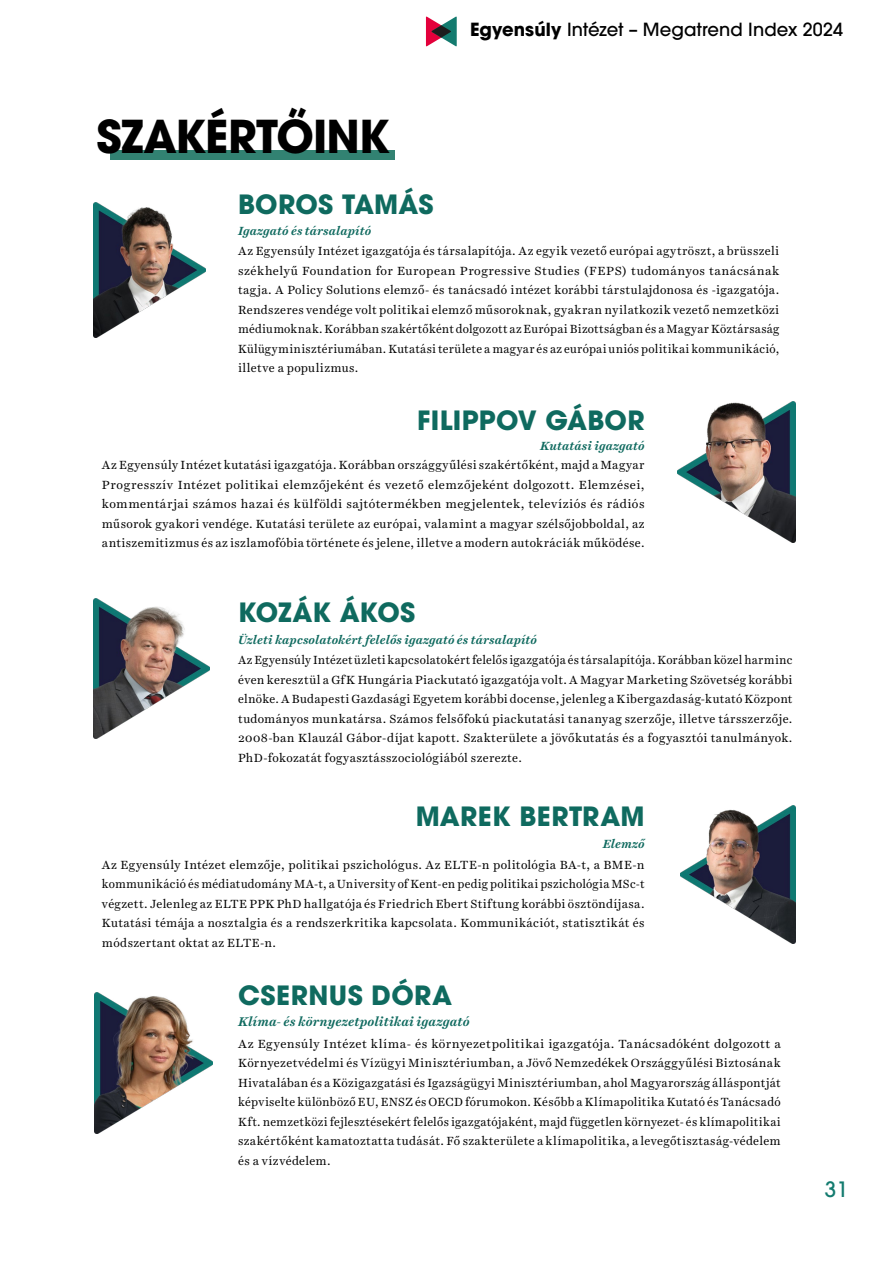
<style>
.page{position:relative;width:893px;height:1263px;background:#fff}
.page>*{position:absolute;margin:0;border:0;box-sizing:border-box;transform-origin:0 0}
.t1{font:700 45px "ITC Avant Garde Pro";letter-spacing:-.02em;color:#000}
.t2{font:700 26.4px "ITC Avant Garde Pro";letter-spacing:.015em;color:#0f6a5f}
.t3{font:700 26.4px "ITC Avant Garde Pro";letter-spacing:-.005em;color:#0f6a5f}
.t4{font:500 21px "ITC Avant Garde Pro";color:#137b6f}
.t5{font:500 18px "ITC Avant Garde Pro";letter-spacing:.005em;color:#000}
.t6{font:italic 700 12.75px "Harriet Text";letter-spacing:.01em;color:#0f6a5f}
.t7{font:12px/19.5px "Harriet Text";letter-spacing:.03em;color:#000;text-align:justify}
.t8{font:italic 700 12px "Harriet Text";letter-spacing:.01em;color:#0f6a5f}
.s1{font-weight:700}
</style>
<div class="page">
<svg style="left:426px;top:16px;width:31px;height:31px"></svg>
<div style="left:110px;top:150px;width:285px;height:9px;background:#328272"></div>
<img style="left:93px;top:202px;width:113px;height:135px">
<img style="left:678px;top:401px;width:118px;height:141px">
<img style="left:94px;top:992px;width:118px;height:141px">
<img style="left:93px;top:598px;width:117px;height:140px">
<img style="left:681px;top:806px;width:115px;height:137px">
<h1 class="t1" style="left:96px;top:106px;width:295px">SZAKÉRTŐINK</h1>
<h2 class="t2" style="left:238px;top:187px;width:197px">BOROS TAMÁS</h2>
<p class="t8" style="left:238px;top:223px;width:135px">Igazgató és társalapító</p>
<h3 class="t5" style="left:470px;top:18px;width:375px"><span class="s1">Egyensúly</span> Intézet – Megatrend Index 2024</h3>
<p class="t7" style="left:238px;top:241px;width:543px">Az Egyensúly Intézet igazgatója és társalapítója. Az egyik vezető európai agytröszt, a brüsszeli székhelyű Foundation for European Progressive Studies (FEPS) tudományos tanácsának tagja. A Policy Solutions elemző- és tanácsadó intézet korábbi társtulajdonosa és -igazgatója.<br>Rendszeres vendége volt politikai elemző műsoroknak, gyakran nyilatkozik vezető nemzetközi médiumoknak. Korábban szakértőként dolgozott az Európai Bizottságban és a Magyar Köztársaság Külügyminisztériumában. Kutatási területe a magyar és az európai uniós politikai kommunikáció, illetve a populizmus.</p>
<h2 class="t2" style="left:417px;top:402px;width:229px">FILIPPOV GÁBOR</h2>
<p class="t8" style="left:540px;top:437px;width:106px">Kutatási igazgató</p>
<p class="t7" style="left:102px;top:455px;width:544px">Az Egyensúly Intézet kutatási igazgatója. Korábban országgyűlési szakértőként, majd a Magyar Progresszív Intézet politikai elemzőjeként és vezető elemzőjeként dolgozott. Elemzései, kommentárjai számos hazai és külföldi sajtótermékben megjelentek, televíziós és rádiós műsorok gyakori vendége. Kutatási területe az európai, valamint a magyar szélsőjobboldal, az antiszemitizmus és az iszlamofóbia története és jelene, illetve a modern autokráciák működése.</p>
<h2 class="t3" style="left:238px;top:595px;width:179px">KOZÁK ÁKOS</h2>
<p class="t8" style="left:238px;top:632px;width:300px">Üzleti kapcsolatokért felelős igazgató és társalapító</p>
<p class="t7" style="left:238px;top:650px;width:556px">Az Egyensúly Intézet üzleti kapcsolatokért felelős igazgatója és társalapítója. Korábban közel harminc éven keresztül a GfK Hungária Piackutató igazgatója volt. A Magyar Marketing Szövetség korábbi elnöke. A Budapesti Gazdasági Egyetem korábbi docense, jelenleg a Kibergazdaság-kutató Központ tudományos munkatársa. Számos felsőfokú piackutatási tananyag szerzője, illetve társszerzője.<br>2008-ban Klauzál Gábor-díjat kapott. Szakterülete a jövőkutatás és a fogyasztói tanulmányok.<br>PhD-fokozatát fogyasztásszociológiából szerezte.</p>
<h2 class="t2" style="left:416px;top:799px;width:230px">MAREK BERTRAM</h2>
<p class="t8" style="left:603px;top:835px;width:43px">Elemző</p>
<p class="t7" style="left:102px;top:855px;width:544px">Az Egyensúly Intézet elemzője, politikai pszichológus. Az ELTE-n politológia BA-t, a BME-n kommunikáció és médiatudomány MA-t, a University of Kent-en pedig politikai pszichológia MSc-t végzett. Jelenleg az ELTE PPK PhD hallgatója és Friedrich Ebert Stiftung korábbi ösztöndíjasa.<br>Kutatási témája a nosztalgia és a rendszerkritika kapcsolata. Kommunikációt, statisztikát és módszertant oktat az ELTE-n.</p>
<h2 class="t2" style="left:238px;top:977px;width:216px">CSERNUS DÓRA</h2>
<p class="t6" style="left:238px;top:1012px;width:233px">Klíma- és környezetpolitikai igazgató</p>
<p class="t7" style="left:238px;top:1034px;width:544px">Az Egyensúly Intézet klíma- és környezetpolitikai igazgatója. Tanácsadóként dolgozott a Környezetvédelmi és Vízügyi Minisztériumban, a Jövő Nemzedékek Országgyűlési Biztosának Hivatalában és a Közigazgatási és Igazságügyi Minisztériumban, ahol Magyarország álláspontját képviselte különböző EU, ENSZ és OECD fórumokon. Később a Klímapolitika Kutató és Tanácsadó Kft. nemzetközi fejlesztésekért felelős igazgatójaként, majd független környezet- és klímapolitikai szakértőként kamatoztatta tudását. Fő szakterülete a klímapolitika, a levegőtisztaság-védelem és a vízvédelem.</p>
<h3 class="t4" style="left:825px;top:1176px;width:25px">31</h3>
</div>
